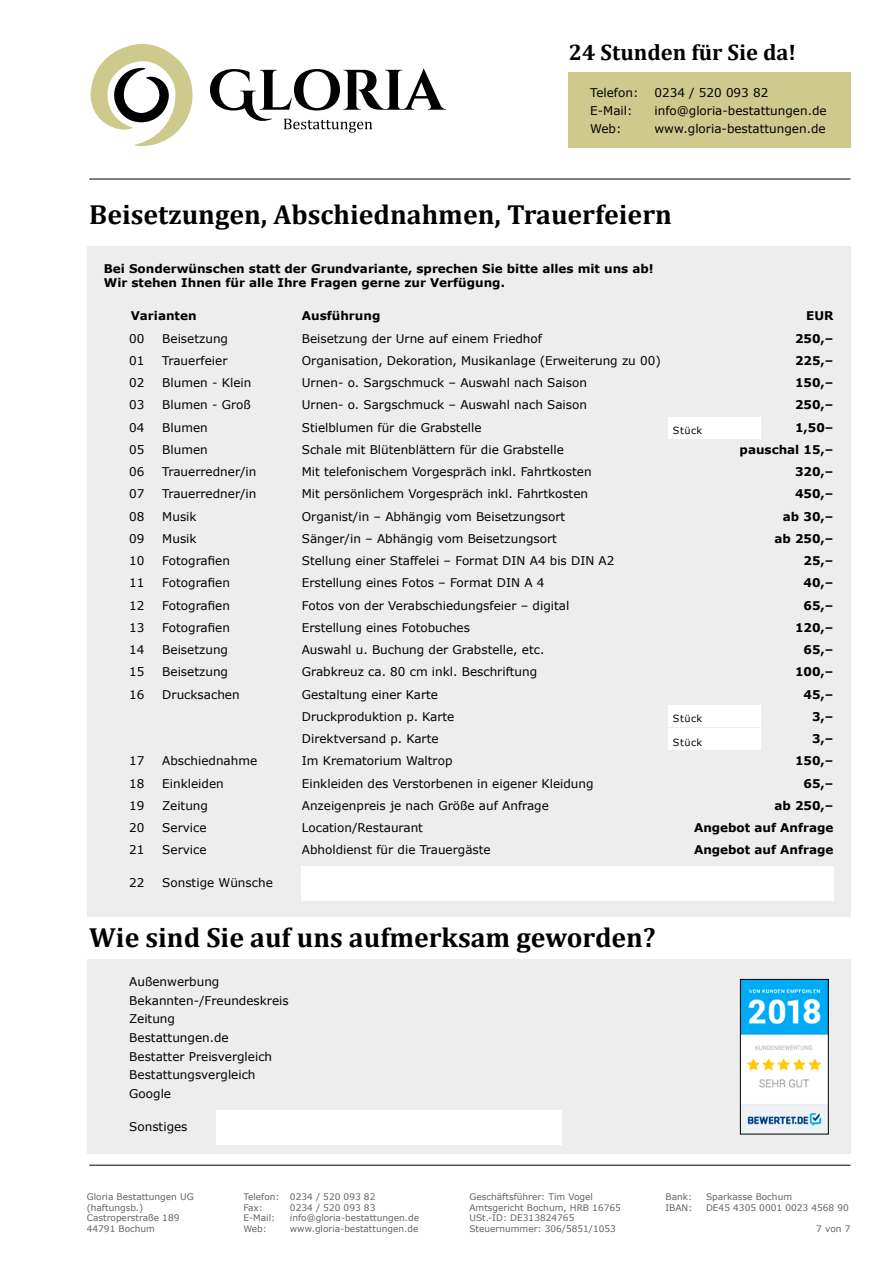
<style>
.page{position:relative;width:893px;height:1263px;background:#fff}
.page>*{position:absolute;margin:0;border:0;box-sizing:border-box;transform-origin:0 0}
.t1{font:700 27.75px "Cambria";color:#000}
.t2{font:700 22.5px "Cambria";color:#000}
.t3{font:12px "Verdana";color:#000}
.t4{font:700 12px/14.4px "Verdana";color:#000}
.t5{font:9.75px "Verdana";letter-spacing:.05em;color:#000}
.t6{font:9px/10.8px "Verdana";color:#646363}
</style>
<div class="page">
<hr style="left:89px;top:1165px;width:761px;height:1px;background:#000">
<hr style="left:89px;top:179px;width:761px;height:1px;background:#000">
<svg style="left:210px;top:69px;width:236px;height:64px"></svg>
<svg style="left:90px;top:44px;width:103px;height:102px"></svg>
<div style="left:569px;top:72px;width:281px;height:76px;background:#ceca8e"></div>
<div style="left:87px;top:247px;width:763px;height:670px;background:#ededed"></div>
<div style="left:87px;top:960px;width:763px;height:194px;background:#ededed"></div>
<div style="left:216px;top:1110px;width:345px;height:34px;background:#fff"></div>
<div style="left:301px;top:866px;width:532px;height:34px;background:#fff"></div>
<div style="left:669px;top:705px;width:92px;height:21px;background:#fff"></div>
<div style="left:669px;top:728px;width:92px;height:22px;background:#fff"></div>
<div style="left:669px;top:417px;width:92px;height:22px;background:#fff"></div>
<img style="left:742px;top:981px;width:84px;height:145px">
<div style="left:740px;top:979px;width:88px;height:155px;border:1px solid #000"></div>
<h2 class="t2" style="left:569px;top:36px;width:229px">24 Stunden für Sie da!</h2>
<p class="t3" style="left:590px;top:84px;width:50px">Telefon:</p>
<p class="t3" style="left:654px;top:84px;width:115px">0234 / 520 093 82</p>
<p class="t3" style="left:590px;top:102px;width:44px">E-Mail:</p>
<p class="t3" style="left:654px;top:102px;width:174px">info@gloria-bestattungen.de</p>
<p class="t3" style="left:590px;top:120px;width:33px">Web:</p>
<p class="t3" style="left:654px;top:120px;width:173px">www.gloria-bestattungen.de</p>
<p class="t1" style="left:89px;top:195px;width:584px">Beisetzungen, Abschiednahmen, Trauerfeiern</p>
<p class="t4" style="left:104px;top:261px;width:551px">Bei Sonderwünschen statt der Grundvariante, sprechen Sie bitte alles mit uns ab!<br>Wir stehen Ihnen für alle Ihre Fragen gerne zur Verfügung.</p>
<p class="t4" style="left:131px;top:308px;width:67px">Varianten</p>
<p class="t4" style="left:302px;top:308px;width:80px">Ausführung</p>
<p class="t4" style="left:806px;top:308px;width:29px">EUR</p>
<p class="t3" style="left:129px;top:330px;width:17px">00</p>
<p class="t3" style="left:162px;top:330px;width:67px">Beisetzung</p>
<p class="t3" style="left:302px;top:330px;width:242px">Beisetzung der Urne auf einem Friedhof</p>
<p class="t4" style="left:795px;top:331px;width:40px">250,–</p>
<p class="t3" style="left:129px;top:352px;width:17px">01</p>
<p class="t3" style="left:162px;top:352px;width:67px">Trauerfeier</p>
<p class="t3" style="left:302px;top:352px;width:361px">Organisation, Dekoration, Musikanlage (Erweiterung zu 00)</p>
<p class="t4" style="left:795px;top:353px;width:40px">225,–</p>
<p class="t3" style="left:129px;top:374px;width:17px">02</p>
<p class="t3" style="left:162px;top:374px;width:91px">Blumen - Klein</p>
<p class="t3" style="left:302px;top:374px;width:287px">Urnen- o. Sargschmuck – Auswahl nach Saison</p>
<p class="t4" style="left:795px;top:375px;width:40px">150,–</p>
<p class="t3" style="left:129px;top:397px;width:17px">03</p>
<p class="t3" style="left:162px;top:397px;width:90px">Blumen - Groß</p>
<p class="t3" style="left:302px;top:397px;width:287px">Urnen- o. Sargschmuck – Auswahl nach Saison</p>
<p class="t4" style="left:795px;top:397px;width:40px">250,–</p>
<p class="t3" style="left:129px;top:419px;width:17px">04</p>
<p class="t3" style="left:162px;top:419px;width:47px">Blumen</p>
<p class="t3" style="left:302px;top:419px;width:181px">Stielblumen für die Grabstelle</p>
<p class="t4" style="left:795px;top:420px;width:40px">1,50–</p>
<p class="t3" style="left:129px;top:441px;width:17px">05</p>
<p class="t3" style="left:162px;top:441px;width:47px">Blumen</p>
<p class="t3" style="left:302px;top:441px;width:263px">Schale mit Blütenblättern für die Grabstelle</p>
<p class="t4" style="left:740px;top:442px;width:95px">pauschal 15,–</p>
<p class="t3" style="left:129px;top:463px;width:17px">06</p>
<p class="t3" style="left:162px;top:463px;width:96px">Trauerredner/in</p>
<p class="t3" style="left:302px;top:463px;width:291px">Mit telefonischem Vorgespräch inkl. Fahrtkosten</p>
<p class="t4" style="left:795px;top:464px;width:40px">320,–</p>
<p class="t3" style="left:129px;top:486px;width:17px">07</p>
<p class="t3" style="left:162px;top:486px;width:96px">Trauerredner/in</p>
<p class="t3" style="left:302px;top:486px;width:288px">Mit persönlichem Vorgespräch inkl. Fahrtkosten</p>
<p class="t4" style="left:795px;top:486px;width:40px">450,–</p>
<p class="t3" style="left:129px;top:508px;width:17px">08</p>
<p class="t3" style="left:162px;top:508px;width:36px">Musik</p>
<p class="t3" style="left:302px;top:508px;width:265px">Organist/in – Abhängig vom Beisetzungsort</p>
<p class="t4" style="left:783px;top:509px;width:52px">ab 30,–</p>
<p class="t3" style="left:129px;top:530px;width:17px">09</p>
<p class="t3" style="left:162px;top:530px;width:36px">Musik</p>
<p class="t3" style="left:302px;top:530px;width:257px">Sänger/in – Abhängig vom Beisetzungsort</p>
<p class="t4" style="left:774px;top:531px;width:60px">ab 250,–</p>
<p class="t3" style="left:129px;top:552px;width:17px">10</p>
<p class="t3" style="left:162px;top:552px;width:69px">Fotografien</p>
<p class="t3" style="left:302px;top:552px;width:314px">Stellung einer Staffelei – Format DIN A4 bis DIN A2</p>
<p class="t4" style="left:803px;top:553px;width:31px">25,–</p>
<p class="t3" style="left:129px;top:575px;width:17px">11</p>
<p class="t3" style="left:162px;top:575px;width:69px">Fotografien</p>
<p class="t3" style="left:302px;top:575px;width:244px">Erstellung eines Fotos – Format DIN A 4</p>
<p class="t4" style="left:803px;top:575px;width:31px">40,–</p>
<p class="t3" style="left:129px;top:597px;width:17px">12</p>
<p class="t3" style="left:162px;top:597px;width:69px">Fotografien</p>
<p class="t3" style="left:302px;top:597px;width:269px">Fotos von der Verabschiedungsfeier – digital</p>
<p class="t4" style="left:803px;top:598px;width:31px">65,–</p>
<p class="t3" style="left:129px;top:619px;width:17px">13</p>
<p class="t3" style="left:162px;top:619px;width:69px">Fotografien</p>
<p class="t3" style="left:302px;top:619px;width:170px">Erstellung eines Fotobuches</p>
<p class="t4" style="left:795px;top:620px;width:40px">120,–</p>
<p class="t3" style="left:129px;top:641px;width:17px">14</p>
<p class="t3" style="left:162px;top:641px;width:67px">Beisetzung</p>
<p class="t3" style="left:302px;top:641px;width:244px">Auswahl u. Buchung der Grabstelle, etc.</p>
<p class="t4" style="left:803px;top:642px;width:31px">65,–</p>
<p class="t3" style="left:129px;top:664px;width:17px">15</p>
<p class="t3" style="left:162px;top:664px;width:67px">Beisetzung</p>
<p class="t3" style="left:302px;top:664px;width:237px">Grabkreuz ca. 80 cm inkl. Beschriftung</p>
<p class="t4" style="left:795px;top:664px;width:40px">100,–</p>
<p class="t3" style="left:129px;top:686px;width:17px">16</p>
<p class="t3" style="left:162px;top:686px;width:79px">Drucksachen</p>
<p class="t3" style="left:302px;top:686px;width:138px">Gestaltung einer Karte</p>
<p class="t4" style="left:803px;top:687px;width:31px">45,–</p>
<p class="t3" style="left:302px;top:708px;width:154px">Druckproduktion p. Karte</p>
<p class="t4" style="left:812px;top:709px;width:23px">3,–</p>
<p class="t3" style="left:302px;top:730px;width:138px">Direktversand p. Karte</p>
<p class="t4" style="left:812px;top:731px;width:23px">3,–</p>
<p class="t3" style="left:129px;top:753px;width:17px">17</p>
<p class="t3" style="left:162px;top:753px;width:96px">Abschiednahme</p>
<p class="t3" style="left:302px;top:753px;width:152px">Im Krematorium Waltrop</p>
<p class="t4" style="left:795px;top:753px;width:40px">150,–</p>
<p class="t3" style="left:129px;top:775px;width:17px">18</p>
<p class="t3" style="left:162px;top:775px;width:63px">Einkleiden</p>
<p class="t3" style="left:302px;top:775px;width:293px">Einkleiden des Verstorbenen in eigener Kleidung</p>
<p class="t4" style="left:803px;top:776px;width:31px">65,–</p>
<p class="t3" style="left:129px;top:797px;width:17px">19</p>
<p class="t3" style="left:162px;top:797px;width:47px">Zeitung</p>
<p class="t3" style="left:302px;top:797px;width:249px">Anzeigenpreis je nach Größe auf Anfrage</p>
<p class="t4" style="left:774px;top:798px;width:60px">ab 250,–</p>
<p class="t3" style="left:129px;top:819px;width:17px">20</p>
<p class="t3" style="left:162px;top:819px;width:46px">Service</p>
<p class="t3" style="left:302px;top:819px;width:123px">Location/Restaurant</p>
<p class="t4" style="left:694px;top:820px;width:141px">Angebot auf Anfrage</p>
<p class="t3" style="left:129px;top:842px;width:17px">21</p>
<p class="t3" style="left:162px;top:842px;width:46px">Service</p>
<p class="t3" style="left:302px;top:842px;width:190px">Abholdienst für die Trauergäste</p>
<p class="t4" style="left:694px;top:842px;width:141px">Angebot auf Anfrage</p>
<p class="t3" style="left:129px;top:875px;width:17px">22</p>
<p class="t3" style="left:162px;top:875px;width:112px">Sonstige Wünsche</p>
<p class="t1" style="left:89px;top:918px;width:568px">Wie sind Sie auf uns aufmerksam geworden?</p>
<p class="t5" style="left:673px;top:424px;width:31px">Stück</p>
<p class="t5" style="left:673px;top:712px;width:31px">Stück</p>
<p class="t5" style="left:673px;top:735px;width:31px">Stück</p>
<p class="t3" style="left:129px;top:973px;width:92px">Außenwerbung</p>
<p class="t3" style="left:129px;top:992px;width:161px">Bekannten-/Freundeskreis</p>
<p class="t3" style="left:129px;top:1010px;width:47px">Zeitung</p>
<p class="t3" style="left:129px;top:1029px;width:101px">Bestattungen.de</p>
<p class="t3" style="left:129px;top:1048px;width:144px">Bestatter Preisvergleich</p>
<p class="t3" style="left:129px;top:1066px;width:128px">Bestattungsvergleich</p>
<p class="t3" style="left:129px;top:1085px;width:43px">Google</p>
<p class="t3" style="left:129px;top:1118px;width:60px">Sonstiges</p>
<p class="t6" style="left:87px;top:1191px;width:108px">Gloria Bestattungen UG (haftungsb.)<br>Castroperstraße 189<br>44791 Bochum</p>
<p class="t6" style="left:243px;top:1191px;width:133px">Telefon: 0234 / 520 093 82<br>Fax:</p>
<p class="t6" style="left:290px;top:1202px;width:87px">0234 / 520 093 83</p>
<p class="t6" style="left:243px;top:1212px;width:33px">E-Mail:</p>
<p class="t6" style="left:290px;top:1212px;width:131px">info@gloria-bestattungen.de</p>
<p class="t6" style="left:243px;top:1223px;width:25px">Web:</p>
<p class="t6" style="left:290px;top:1223px;width:130px">www.gloria-bestattungen.de</p>
<p class="t6" style="left:469px;top:1191px;width:153px">Geschäftsführer: Tim Vogel<br>Amtsgericht Bochum, HRB 16765<br>USt.-ID: DE313824765<br>Steuernummer: 306/5851/1053</p>
<p class="t6" style="left:665px;top:1191px;width:28px">Bank:</p>
<p class="t6" style="left:706px;top:1191px;width:88px">Sparkasse Bochum</p>
<p class="t6" style="left:665px;top:1202px;width:28px">IBAN:</p>
<p class="t6" style="left:706px;top:1202px;width:144px">DE45 4305 0001 0023 4568 90</p>
<p class="t6" style="left:816px;top:1223px;width:36px">7 von 7</p>
</div>
